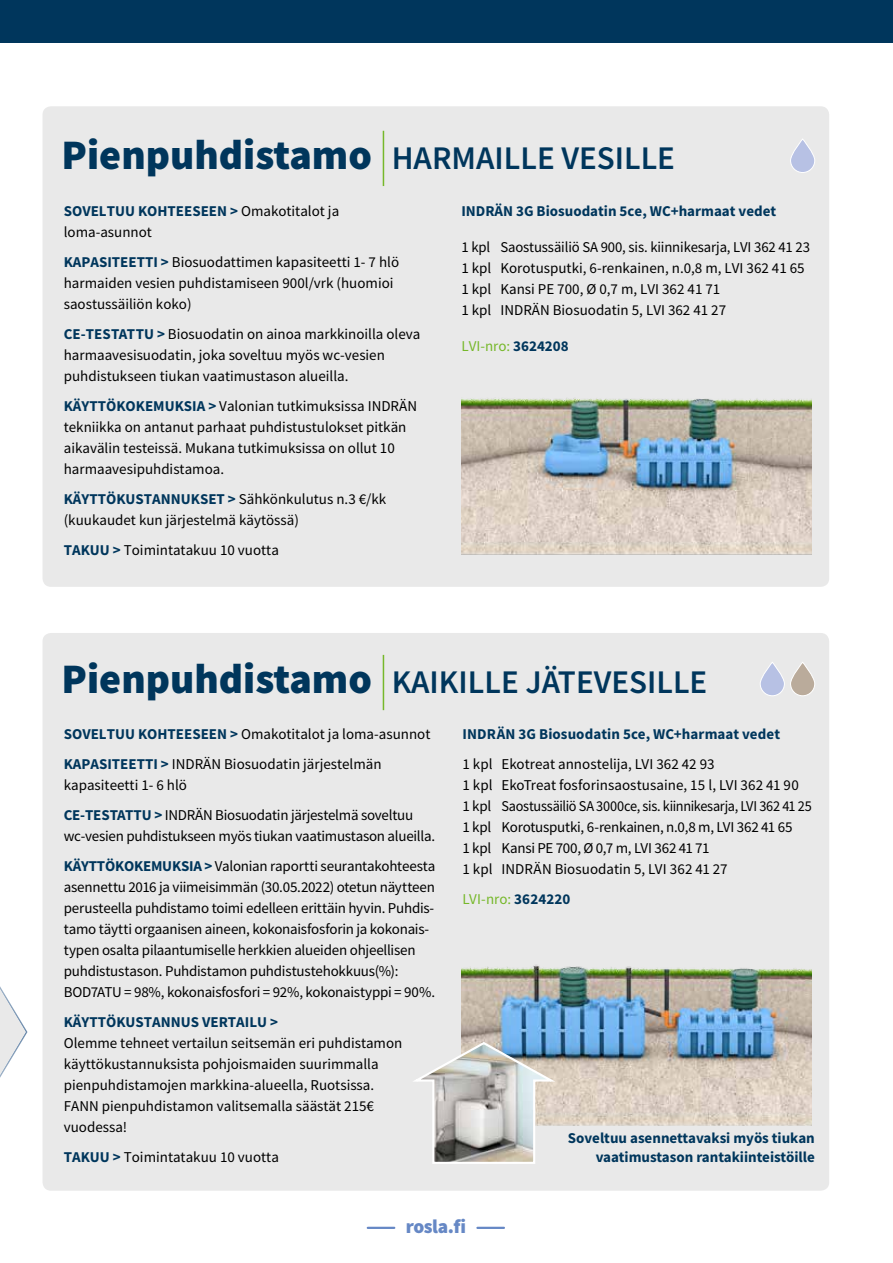
<style>
.page{position:relative;width:893px;height:1263px;background:#fff}
.page>*{position:absolute;margin:0;border:0;box-sizing:border-box;transform-origin:0 0}
.t1{font:600 33px "Source Sans Pro";color:#00365c}
.t2{font:900 19.5px "Source Sans Pro";letter-spacing:-.02em;color:#6688c5}
.t3{font:15px/21px "Source Sans Pro";color:#000}
.t4{font:15px/30px "Source Sans Pro";letter-spacing:-.02em;color:#000}
.t5{font:700 15px/19.5px "Source Sans Pro";color:#00365c;text-align:right}
.t6{font:15px "Source Sans Pro";color:#76b82a}
.s1{font-weight:900;font-size:42px}
.s2{font-weight:700;color:#00365c}
</style>
<div class="page">
<svg style="left:0;top:986px;width:28px;height:92px"></svg>
<div style="left:43px;top:106px;width:786px;height:481px;background:#e9e9e9;border-radius:9px"></div>
<div style="left:43px;top:633px;width:786px;height:558px;background:#e9e9e9;border-radius:9px"></div>
<div style="left:0;top:0;width:893px;height:43px;background:#00365c"></div>
<hr style="left:383px;top:131px;width:1px;height:55px;background:#76b82a">
<hr style="left:383px;top:655px;width:1px;height:55px;background:#76b82a">
<svg style="left:790px;top:139px;width:25px;height:34px"></svg>
<div style="left:790px;top:139px;width:25px;height:34px;border:1px solid #fff;border-radius:12px"></div>
<svg style="left:790px;top:662px;width:25px;height:34px"></svg>
<div style="left:790px;top:662px;width:25px;height:34px;border:1px solid #fff;border-radius:12px"></div>
<svg style="left:760px;top:662px;width:24px;height:34px"></svg>
<div style="left:760px;top:662px;width:24px;height:34px;border:1px solid #fff;border-radius:12px"></div>
<img style="left:461px;top:965px;width:351px;height:160px">
<svg style="left:413px;top:1041px;width:141px;height:123px"></svg>
<img style="left:461px;top:398px;width:351px;height:157px">
<hr style="left:477px;top:1227px;width:27px;height:2px;background:#6688c5">
<hr style="left:368px;top:1227px;width:26px;height:2px;background:#6688c5">
<h1 class="t1" style="left:62px;top:137px;width:615px"><span class="s1">Pienpuhdistamo</span> HARMAILLE VESILLE</h1>
<p class="t3" style="left:64px;top:201px;width:277px"><span class="s2">SOVELTUU KOHTEESEEN &gt;</span> Omakotitalot ja loma-asunnot</p>
<p class="t3" style="left:64px;top:252px;width:337px"><span class="s2">KAPASITEETTI &gt;</span> Biosuodattimen kapasiteetti 1- 7 hlö harmaiden vesien puhdistamiseen 900l/vrk (huomioi saostussäiliön koko)</p>
<p class="t3" style="left:64px;top:324px;width:358px"><span class="s2">CE-TESTATTU &gt;</span> Biosuodatin on ainoa markkinoilla oleva harmaavesisuodatin, joka soveltuu myös wc-vesien puhdistukseen tiukan vaatimustason alueilla.</p>
<p class="t3" style="left:64px;top:396px;width:355px"><span class="s2">KÄYTTÖKOKEMUKSIA &gt;</span> Valonian tutkimuksissa INDRÄN tekniikka on antanut parhaat puhdistustulokset pitkän aikavälin testeissä. Mukana tutkimuksissa on ollut 10 harmaavesipuhdistamoa.</p>
<p class="t3" style="left:64px;top:489px;width:324px"><span class="s2">KÄYTTÖKUSTANNUKSET &gt;</span> Sähkönkulutus n.3 €/kk (kuukaudet kun järjestelmä käytössä)</p>
<p class="t3" style="left:64px;top:540px;width:217px"><span class="s2">TAKUU &gt;</span> Toimintatakuu 10 vuotta</p>
<p class="t5" style="left:461px;top:201px;width:316px">INDRÄN 3G Biosuodatin 5ce, WC+harmaat vedet</p>
<p class="t3" style="left:461px;top:237px;width:350px">1 kpl Saostussäiliö SA 900, sis. kiinnikesarja, LVI 362 41 23<br>1 kpl Korotusputki, 6-renkainen, n.0,8 m, LVI 362 41 65<br>1 kpl Kansi PE 700, Ø 0,7 m, LVI 362 41 71<br>1 kpl INDRÄN Biosuodatin 5, LVI 362 41 27</p>
<p class="t6" style="left:461px;top:337px;width:109px">LVI-nro: <span class="s2">3624208</span></p>
<h1 class="t1" style="left:62px;top:660px;width:647px"><span class="s1">Pienpuhdistamo</span> KAIKILLE JÄTEVESILLE</h1>
<p class="t3" style="left:64px;top:719px;width:368px;line-height:30px"><span class="s2">SOVELTUU KOHTEESEEN &gt;</span> Omakotitalot ja loma-asunnot<br><span class="s2">KAPASITEETTI &gt;</span> INDRÄN Biosuodatin järjestelmän</p>
<p class="t4" style="left:64px;top:770px;width:351px">kapasiteetti 1- 6 hlö<br><span class="s2">CE-TESTATTU &gt;</span> INDRÄN Biosuodatin järjestelmä soveltuu</p>
<p class="t4" style="left:64px;top:821px;width:373px">wc-vesien puhdistukseen myös tiukan vaatimustason alueilla.<br><span class="s2">KÄYTTÖKOKEMUKSIA &gt;</span> Valonian raportti seurantakohteesta</p>
<p class="t3" style="left:64px;top:877px;width:373px">asennettu 2016 ja viimeisimmän (30.05.2022) otetun näytteen perusteella puhdistamo toimi edelleen erittäin hyvin. Puhdis&shy;tamo täytti orgaanisen aineen, kokonaisfosforin ja kokonais&shy;typen osalta pilaantumiselle herkkien alueiden ohjeellisen puhdistustason. Puhdistamon puhdistustehokkuus(%):<br>BOD7ATU = 98%, kokonaisfosfori = 92%, kokonaistyppi = 90%.</p>
<p class="t5" style="left:64px;top:1012px;width:216px">KÄYTTÖKUSTANNUS VERTAILU &gt;</p>
<p class="t3" style="left:64px;top:1033px;width:340px">Olemme tehneet vertailun seitsemän eri puhdistamon käyttökustannuksista pohjoismaiden suurimmalla pienpuhdistamojen markkina-alueella, Ruotsissa.<br>FANN pienpuhdistamon valitsemalla säästät 215€ vuodessa!</p>
<p class="t3" style="left:64px;top:1147px;width:217px"><span class="s2">TAKUU &gt;</span> Toimintatakuu 10 vuotta</p>
<p class="t5" style="left:462px;top:724px;width:319px">INDRÄN 3G Biosuodatin 5ce, WC+harmaat vedet</p>
<p class="t3" style="left:462px;top:754px;width:351px">1 kpl Ekotreat annostelija, LVI 362 42 93<br>1 kpl EkoTreat fosforinsaostusaine, 15 l, LVI 362 41 90<br>1 kpl Saostussäiliö SA 3000ce, sis. kiinnikesarja, LVI 362 41 25<br>1 kpl Korotusputki, 6-renkainen, n.0,8 m, LVI 362 41 65<br>1 kpl Kansi PE 700, Ø 0,7 m, LVI 362 41 71<br>1 kpl INDRÄN Biosuodatin 5, LVI 362 41 27</p>
<p class="t6" style="left:462px;top:890px;width:110px">LVI-nro: <span class="s2">3624220</span></p>
<p class="t5" style="left:568px;top:1128px;width:248px">Soveltuu asennettavaksi myös tiukan vaatimustason rantakiinteistöille</p>
<h2 class="t2" style="left:406px;top:1213px;width:62px">rosla.fi</h2>
</div>
